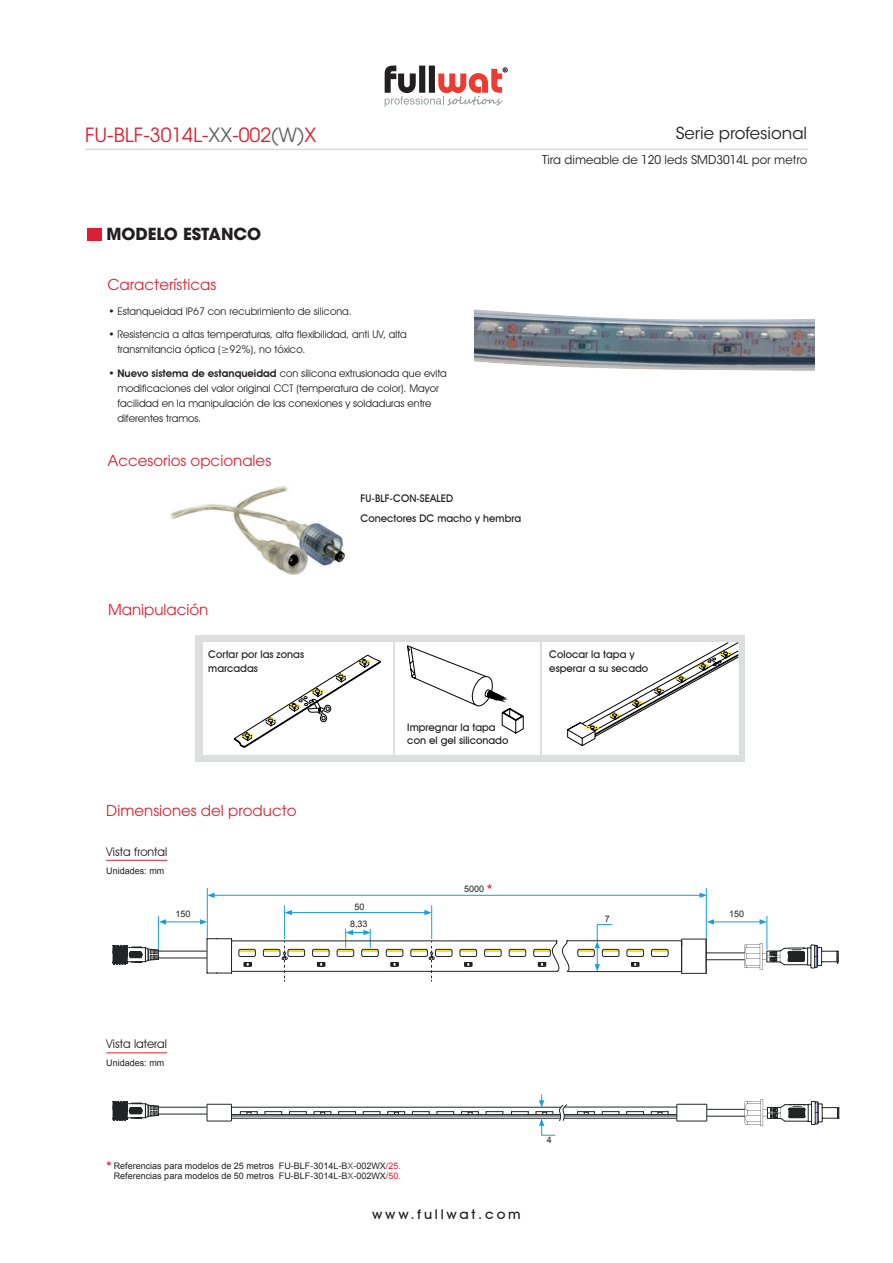
<style>
.page{position:relative;width:893px;height:1263px;background:#fff}
.page>*{position:absolute;margin:0;border:0;box-sizing:border-box;transform-origin:0 0}
.t1{font:19.5px "Avant Garde LT";color:#db1e30}
.t2{font:16.5px "ITC Avant Garde Std";color:#231f20}
.familia{font:700 16.5px "ITC Avant Garde Std";color:#231f20}
.subtitulo02{font:15px "Avant Garde LT";color:#db1e30}
.t3{font:500 13.5px "Avant Garde IT Cby BT";letter-spacing:.19em;color:#231f20;scale:1.07 1}
.t4{font:12px "ITC Avant Garde Std";color:#231f20}
.familia-2{font:12px "Avant Garde IT Cby BT";color:#231f20}
.familia-3{font:10.5px/15px "Avant Garde IT Cby BT";color:#231f20}
.familia-4{font:500 10.5px/13.6px "Avant Garde IT Cby BT";color:#231f20}
.t5{font:9px "Arial";color:#231f20}
.s1{color:#636366}
.s2{font-weight:600}
.s3{font-size:15px;color:#db1e30}
.s4{color:#db1e30}
</style>
<div class="page">
<svg style="left:385px;top:66px;width:122px;height:41px"></svg>
<hr style="left:85px;top:149px;width:723px;height:1px;background:#c7c8ca">
<img style="left:475px;top:309px;width:339px;height:62px">
<img style="left:170px;top:485px;width:174px;height:89px">
<hr style="left:706px;top:959px;width:38px;height:1px;background:#222426">
<hr style="left:706px;top:953px;width:38px;height:1px;background:#222426">
<svg style="left:744px;top:943px;width:94px;height:27px"></svg>
<hr style="left:564px;top:1114px;width:113px;height:1px;background:#222426">
<hr style="left:564px;top:1116px;width:113px;height:1px;background:#222426">
<hr style="left:231px;top:1116px;width:330px;height:1px;background:#222426">
<hr style="left:231px;top:1114px;width:329px;height:1px;background:#222426">
<hr style="left:564px;top:1118px;width:113px;height:1px;background:#222426">
<hr style="left:231px;top:1107px;width:330px;height:1px;background:#222426">
<hr style="left:677px;top:1104px;width:30px;height:1px;background:#222426">
<hr style="left:677px;top:1121px;width:30px;height:1px;background:#222426">
<hr style="left:564px;top:1107px;width:110px;height:1px;background:#222426">
<hr style="left:231px;top:1118px;width:329px;height:1px;background:#222426">
<svg style="left:706px;top:1104px;width:2px;height:17px"></svg>
<hr style="left:707px;top:1116px;width:38px;height:1px;background:#222426">
<hr style="left:707px;top:1109px;width:38px;height:1px;background:#222426">
<svg style="left:745px;top:1099px;width:94px;height:27px"></svg>
<svg style="left:113px;top:1101px;width:119px;height:21px"></svg>
<hr style="left:106px;top:860px;width:61px;height:1px;background:#db1e30">
<hr style="left:106px;top:1052px;width:61px;height:1px;background:#db1e30">
<div style="left:87px;top:228px;width:15px;height:13px;background:#db1e30"></div>
<div style="left:196px;top:635px;width:549px;height:126px;background:#dcdddf"></div>
<div style="left:203px;top:642px;width:190px;height:113px;background:#fff"></div>
<div style="left:395px;top:642px;width:145px;height:113px;background:#fff"></div>
<div style="left:542px;top:642px;width:196px;height:113px;background:#fff"></div>
<svg style="left:234px;top:655px;width:147px;height:93px"></svg>
<svg style="left:407px;top:645px;width:117px;height:89px"></svg>
<svg style="left:567px;top:642px;width:172px;height:104px"></svg>
<hr style="left:767px;top:916px;width:1px;height:33px;background:#199eda">
<hr style="left:714px;top:921px;width:46px;height:1px;background:#199eda">
<svg style="left:760px;top:919px;width:7px;height:5px"></svg>
<hr style="left:431px;top:906px;width:1px;height:33px;background:#199eda">
<hr style="left:284px;top:906px;width:1px;height:33px;background:#199eda">
<hr style="left:706px;top:888px;width:1px;height:50px;background:#199eda">
<hr style="left:207px;top:888px;width:1px;height:49px;background:#199eda">
<hr style="left:214px;top:895px;width:486px;height:1px;background:#199eda">
<svg style="left:207px;top:893px;width:8px;height:5px"></svg>
<svg style="left:700px;top:893px;width:7px;height:5px"></svg>
<svg style="left:113px;top:910px;width:601px;height:71px"></svg>
<hr style="left:602px;top:949px;width:17px;height:3px;background:#f5e032">
<div style="left:602px;top:949px;width:17px;height:8px;border:1px solid #222426;border-radius:2px"></div>
<hr style="left:578px;top:949px;width:16px;height:3px;background:#f5e032">
<div style="left:578px;top:949px;width:17px;height:8px;border:1px solid #222426;border-radius:2px"></div>
<hr style="left:651px;top:949px;width:17px;height:3px;background:#f5e032">
<div style="left:651px;top:949px;width:17px;height:8px;border:1px solid #222426;border-radius:2px"></div>
<hr style="left:627px;top:949px;width:16px;height:3px;background:#f5e032">
<div style="left:627px;top:949px;width:17px;height:8px;border:1px solid #222426;border-radius:2px"></div>
<svg style="left:240px;top:1111px;width:18px;height:3px"></svg>
<svg style="left:314px;top:1111px;width:18px;height:3px"></svg>
<svg style="left:577px;top:1111px;width:18px;height:3px"></svg>
<svg style="left:388px;top:1111px;width:17px;height:3px"></svg>
<svg style="left:651px;top:1104px;width:27px;height:17px"></svg>
<svg style="left:536px;top:1095px;width:31px;height:41px"></svg>
<svg style="left:265px;top:1111px;width:17px;height:3px"></svg>
<svg style="left:289px;top:1111px;width:18px;height:3px"></svg>
<svg style="left:338px;top:1111px;width:18px;height:3px"></svg>
<svg style="left:602px;top:1111px;width:18px;height:3px"></svg>
<svg style="left:363px;top:1111px;width:18px;height:3px"></svg>
<svg style="left:626px;top:1111px;width:18px;height:3px"></svg>
<svg style="left:511px;top:1111px;width:18px;height:3px"></svg>
<svg style="left:412px;top:1111px;width:18px;height:3px"></svg>
<svg style="left:437px;top:1111px;width:67px;height:4px"></svg>
<h1 class="t1" style="left:85px;top:123px;width:233px">FU-BLF-3014L-<span class="s1">XX</span>-002<span class="s1">(W)</span>X</h1>
<h2 class="t2" style="left:676px;top:123px;width:133px">Serie profesional</h2>
<p class="t4" style="left:542px;top:152px;width:267px">Tira dimeable de 120 leds SMD3014L por metro</p>
<p class="familia" style="left:107px;top:223px;width:156px">MODELO ESTANCO</p>
<p class="subtitulo02" style="left:107px;top:276px;width:110px">Características</p>
<p class="familia-3" style="left:108px;top:303px;width:245px">• Estanqueidad IP67 con recubrimiento de silicona.</p>
<p class="familia-3" style="left:117px;top:327px;width:291px;text-indent:-9px">• Resistencia a altas temperaturas, alta flexibilidad, anti UV, alta transmitancia óptica (≥92%), no tóxico.</p>
<p class="familia-3" style="left:117px;top:365px;width:331px;text-indent:-9px">• <span class="s2">Nuevo sistema de estanqueidad</span> con silicona extrusionada que evita modificaciones del valor original CCT (temperatura de color). Mayor facilidad en la manipulación de las conexiones y soldaduras entre diferentes tramos.</p>
<p class="subtitulo02" style="left:107px;top:452px;width:165px">Accesorios opcionales</p>
<p class="subtitulo02" style="left:108px;top:600px;width:102px">Manipulación</p>
<p class="familia-4" style="left:361px;top:492px;width:94px">FU-BLF-CON-SEALED</p>
<p class="familia-4" style="left:361px;top:511px;width:162px">Conectores DC macho y hembra</p>
<p class="familia-4" style="left:208px;top:647px;width:97px">Cortar por las zonas marcadas</p>
<p class="familia-4" style="left:549px;top:647px;width:100px">Colocar la tapa y esperar a su secado</p>
<p class="subtitulo02" style="left:106px;top:801px;width:192px">Dimensiones del producto</p>
<p class="familia-2" style="left:106px;top:844px;width:63px">Vista frontal</p>
<p class="t5" style="left:106px;top:865px;width:60px">Unidades: mm</p>
<p class="familia-4" style="left:407px;top:720px;width:103px">Impregnar la tapa con el gel siliconado</p>
<p class="t5" style="left:464px;top:883px;width:30px">5000 <span class="s3">*</span></p>
<p class="t5" style="left:355px;top:900px;width:12px">50</p>
<p class="t5" style="left:176px;top:907px;width:17px">150</p>
<p class="t5" style="left:729px;top:907px;width:17px">150</p>
<p class="t5" style="left:350px;top:917px;width:19px">8,33</p>
<p class="t5" style="left:605px;top:912px;width:7px">7</p>
<p class="familia-2" style="left:106px;top:1037px;width:62px">Vista lateral</p>
<p class="t5" style="left:106px;top:1057px;width:60px">Unidades: mm</p>
<p class="t5" style="left:547px;top:1134px;width:7px">4</p>
<p class="t5" style="left:106px;top:1159px;width:296px"><span class="s3">*</span> Referencias para modelos de 25 metros FU-BLF-3014L-B<span class="s1">X</span>-002WX<span class="s4">/25.</span></p>
<p class="t5" style="left:114px;top:1170px;width:289px">Referencias para modelos de 50 metros FU-BLF-3014L-B<span class="s1">X</span>-002WX<span class="s4">/50.</span></p>
<p class="t3" style="left:372px;top:1206px;width:140px">www.fullwat.com</p>
</div>
